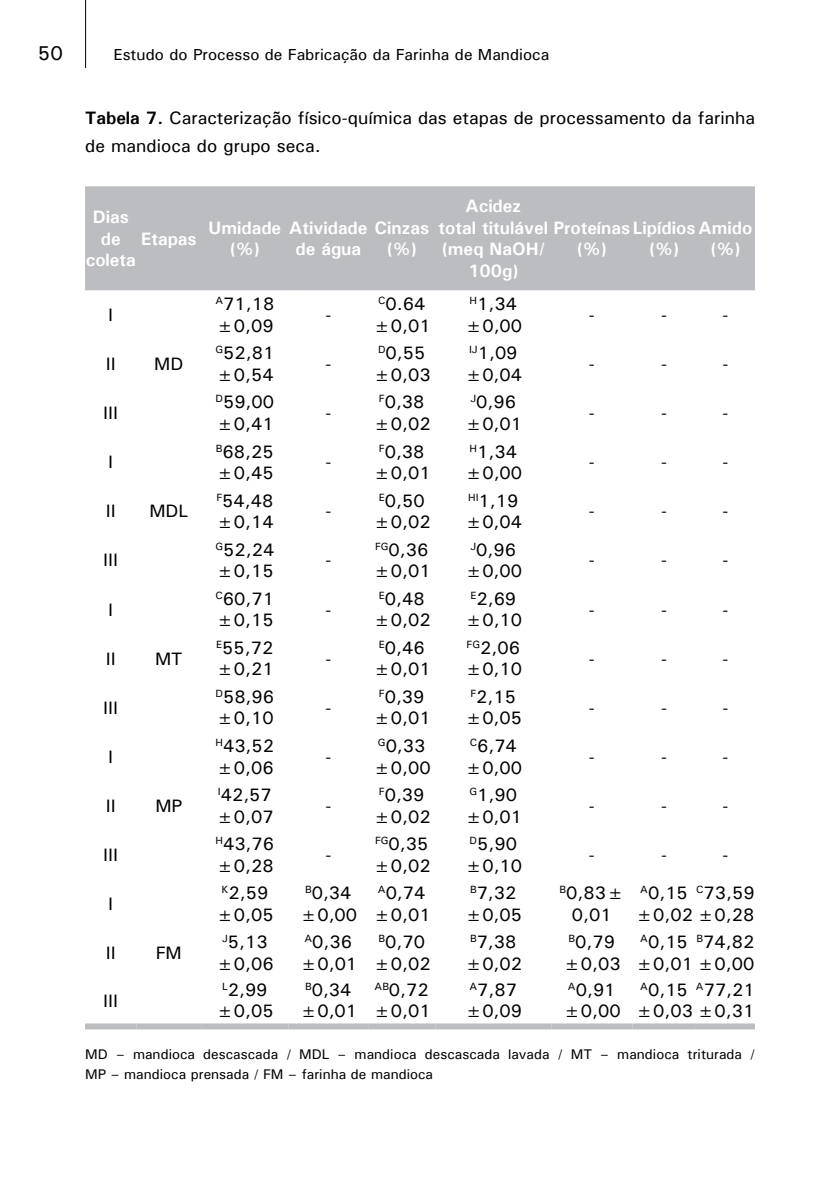
<style>
.page{position:relative;width:840px;height:1191px;background:#fff}
.page>*{position:absolute;margin:0;border:0;box-sizing:border-box;transform-origin:0 0}
.t1{font:500 20px "Univers";color:#000}
.t2{font:500 18px/21.6px "Univers";color:#000}
.t3{font:700 18px/21.6px "Univers";color:#fff;text-align:center}
.t4{font:500 16px "Univers";color:#000}
.t5{font:500 14px/20px "Univers";color:#000}
.s1{font-weight:700}
</style>
<div class="page">
<hr style="left:85px;top:0;width:1px;height:68px;background:#000">
<div style="left:85px;top:186px;width:669px;height:104px;background:#bcbdc0"></div>
<div style="left:85px;top:1023px;width:51px;height:6px;background:#bcbdc0"></div>
<div style="left:136px;top:1023px;width:65px;height:6px;background:#bcbdc0"></div>
<div style="left:201px;top:1023px;width:87px;height:6px;background:#bcbdc0"></div>
<div style="left:288px;top:1023px;width:80px;height:6px;background:#bcbdc0"></div>
<div style="left:368px;top:1023px;width:67px;height:6px;background:#bcbdc0"></div>
<div style="left:435px;top:1023px;width:116px;height:6px;background:#bcbdc0"></div>
<div style="left:551px;top:1023px;width:81px;height:6px;background:#bcbdc0"></div>
<div style="left:632px;top:1023px;width:63px;height:6px;background:#bcbdc0"></div>
<div style="left:695px;top:1023px;width:59px;height:6px;background:#bcbdc0"></div>
<p class="t1" style="left:38px;top:40px;width:27px">50</p>
<p class="t4" style="left:113px;top:44px;width:437px">Estudo do Processo de Fabricação da Farinha de Mandioca</p>
<p class="t2" style="left:85px;top:104px;width:671px;line-height:28px"><span class="s1">Tabela 7.</span> Caracterização físico-química das etapas de processamento da farinha de mandioca do grupo seca.</p>
<p class="t3" style="left:86px;top:205px;width:52px">Dias de coleta</p>
<p class="t3" style="left:141px;top:227px;width:57px">Etapas</p>
<p class="t3" style="left:230px;top:216px;width:200px;text-align:left;text-indent:-21px">Umidade Atividade Cinzas (%)</p>
<p class="t3" style="left:295px;top:238px;width:67px">de água</p>
<p class="t3" style="left:386px;top:238px;width:31px">(%)</p>
<p class="t3" style="left:465px;top:195px;width:57px">Acidez</p>
<p class="t3" style="left:438px;top:216px;width:315px">total titulável ProteínasLipídios Amido</p>
<p class="t3" style="left:441px;top:238px;width:104px">(meq NaOH/</p>
<p class="t3" style="left:468px;top:259px;width:52px">100g)</p>
<p class="t3" style="left:576px;top:238px;width:31px">(%)</p>
<p class="t3" style="left:648px;top:238px;width:31px">(%)</p>
<p class="t3" style="left:710px;top:238px;width:31px">(%)</p>
<p class="t2" style="left:108px;top:304px;width:6px">I</p>
<p class="t2" style="left:215px;top:293px;width:60px"><sup>A</sup>71,18 ±0,09</p>
<p class="t2" style="left:325px;top:304px;width:7px">-</p>
<p class="t2" style="left:372px;top:293px;width:59px"><sup>C</sup>0.64 ±0,01</p>
<p class="t2" style="left:464px;top:293px;width:59px"><sup>H</sup>1,34 ±0,00</p>
<p class="t2" style="left:588px;top:304px;width:7px">-</p>
<p class="t2" style="left:660px;top:304px;width:7px">-</p>
<p class="t2" style="left:722px;top:304px;width:7px">-</p>
<p class="t2" style="left:106px;top:353px;width:11px">II</p>
<p class="t2" style="left:154px;top:353px;width:31px">MD</p>
<p class="t2" style="left:215px;top:342px;width:60px"><sup>G</sup>52,81 ±0,54</p>
<p class="t2" style="left:325px;top:353px;width:7px">-</p>
<p class="t2" style="left:372px;top:342px;width:59px"><sup>D</sup>0,55 ±0,03</p>
<p class="t2" style="left:464px;top:342px;width:59px"><sup>IJ</sup>1,09 ±0,04</p>
<p class="t2" style="left:588px;top:353px;width:7px">-</p>
<p class="t2" style="left:660px;top:353px;width:7px">-</p>
<p class="t2" style="left:722px;top:353px;width:7px">-</p>
<p class="t2" style="left:103px;top:402px;width:16px">III</p>
<p class="t2" style="left:215px;top:391px;width:60px"><sup>D</sup>59,00 ±0,41</p>
<p class="t2" style="left:325px;top:402px;width:7px">-</p>
<p class="t2" style="left:372px;top:391px;width:59px;text-align:center"><sup>F</sup>0,38 ±0,02</p>
<p class="t2" style="left:464px;top:391px;width:59px;text-align:center"><sup>J</sup>0,96 ±0,01</p>
<p class="t2" style="left:588px;top:402px;width:7px">-</p>
<p class="t2" style="left:660px;top:402px;width:7px">-</p>
<p class="t2" style="left:722px;top:402px;width:7px">-</p>
<p class="t2" style="left:108px;top:451px;width:6px">I</p>
<p class="t2" style="left:216px;top:440px;width:59px"><sup>B</sup>68,25 ±0,45</p>
<p class="t2" style="left:325px;top:451px;width:7px">-</p>
<p class="t2" style="left:372px;top:440px;width:59px;text-align:center"><sup>F</sup>0,38 ±0,01</p>
<p class="t2" style="left:464px;top:440px;width:59px"><sup>H</sup>1,34 ±0,00</p>
<p class="t2" style="left:588px;top:451px;width:7px">-</p>
<p class="t2" style="left:660px;top:451px;width:7px">-</p>
<p class="t2" style="left:722px;top:451px;width:7px">-</p>
<p class="t2" style="left:106px;top:500px;width:11px">II</p>
<p class="t2" style="left:149px;top:500px;width:40px">MDL</p>
<p class="t2" style="left:216px;top:489px;width:59px"><sup>F</sup>54,48 ±0,14</p>
<p class="t2" style="left:325px;top:500px;width:7px">-</p>
<p class="t2" style="left:372px;top:489px;width:59px;text-align:center"><sup>E</sup>0,50 ±0,02</p>
<p class="t2" style="left:464px;top:489px;width:59px"><sup>HI</sup>1,19 ±0,04</p>
<p class="t2" style="left:588px;top:500px;width:7px">-</p>
<p class="t2" style="left:660px;top:500px;width:7px">-</p>
<p class="t2" style="left:722px;top:500px;width:7px">-</p>
<p class="t2" style="left:103px;top:549px;width:16px">III</p>
<p class="t2" style="left:215px;top:538px;width:60px"><sup>G</sup>52,24 ±0,15</p>
<p class="t2" style="left:325px;top:549px;width:7px">-</p>
<p class="t2" style="left:372px;top:538px;width:59px"><sup>FG</sup>0,36 ±0,01</p>
<p class="t2" style="left:464px;top:538px;width:59px;text-align:center"><sup>J</sup>0,96 ±0,00</p>
<p class="t2" style="left:588px;top:549px;width:7px">-</p>
<p class="t2" style="left:660px;top:549px;width:7px">-</p>
<p class="t2" style="left:722px;top:549px;width:7px">-</p>
<p class="t2" style="left:108px;top:598px;width:6px">I</p>
<p class="t2" style="left:215px;top:587px;width:60px"><sup>C</sup>60,71 ±0,15</p>
<p class="t2" style="left:325px;top:598px;width:7px">-</p>
<p class="t2" style="left:372px;top:587px;width:59px;text-align:center"><sup>E</sup>0,48 ±0,02</p>
<p class="t2" style="left:464px;top:587px;width:59px;text-align:center"><sup>E</sup>2,69 ±0,10</p>
<p class="t2" style="left:588px;top:598px;width:7px">-</p>
<p class="t2" style="left:660px;top:598px;width:7px">-</p>
<p class="t2" style="left:722px;top:598px;width:7px">-</p>
<p class="t2" style="left:106px;top:647px;width:11px">II</p>
<p class="t2" style="left:155px;top:647px;width:29px">MT</p>
<p class="t2" style="left:216px;top:636px;width:59px"><sup>E</sup>55,72 ±0,21</p>
<p class="t2" style="left:325px;top:647px;width:7px">-</p>
<p class="t2" style="left:372px;top:636px;width:59px;text-align:center"><sup>E</sup>0,46 ±0,01</p>
<p class="t2" style="left:464px;top:636px;width:59px"><sup>FG</sup>2,06 ±0,10</p>
<p class="t2" style="left:588px;top:647px;width:7px">-</p>
<p class="t2" style="left:660px;top:647px;width:7px">-</p>
<p class="t2" style="left:722px;top:647px;width:7px">-</p>
<p class="t2" style="left:103px;top:696px;width:16px">III</p>
<p class="t2" style="left:215px;top:685px;width:60px"><sup>D</sup>58,96 ±0,10</p>
<p class="t2" style="left:325px;top:696px;width:7px">-</p>
<p class="t2" style="left:372px;top:685px;width:59px;text-align:center"><sup>F</sup>0,39 ±0,01</p>
<p class="t2" style="left:464px;top:685px;width:59px;text-align:center"><sup>F</sup>2,15 ±0,05</p>
<p class="t2" style="left:588px;top:696px;width:7px">-</p>
<p class="t2" style="left:660px;top:696px;width:7px">-</p>
<p class="t2" style="left:722px;top:696px;width:7px">-</p>
<p class="t2" style="left:108px;top:745px;width:6px">I</p>
<p class="t2" style="left:215px;top:734px;width:60px"><sup>H</sup>43,52 ±0,06</p>
<p class="t2" style="left:325px;top:745px;width:7px">-</p>
<p class="t2" style="left:372px;top:734px;width:59px"><sup>G</sup>0,33 ±0,00</p>
<p class="t2" style="left:464px;top:734px;width:59px"><sup>C</sup>6,74 ±0,00</p>
<p class="t2" style="left:588px;top:745px;width:7px">-</p>
<p class="t2" style="left:660px;top:745px;width:7px">-</p>
<p class="t2" style="left:722px;top:745px;width:7px">-</p>
<p class="t2" style="left:106px;top:794px;width:11px">II</p>
<p class="t2" style="left:155px;top:794px;width:28px">MP</p>
<p class="t2" style="left:216px;top:783px;width:59px"><sup>I</sup>42,57 ±0,07</p>
<p class="t2" style="left:325px;top:794px;width:7px">-</p>
<p class="t2" style="left:372px;top:783px;width:59px;text-align:center"><sup>F</sup>0,39 ±0,02</p>
<p class="t2" style="left:464px;top:783px;width:59px"><sup>G</sup>1,90 ±0,01</p>
<p class="t2" style="left:588px;top:794px;width:7px">-</p>
<p class="t2" style="left:660px;top:794px;width:7px">-</p>
<p class="t2" style="left:722px;top:794px;width:7px">-</p>
<p class="t2" style="left:103px;top:843px;width:16px">III</p>
<p class="t2" style="left:215px;top:832px;width:60px"><sup>H</sup>43,76 ±0,28</p>
<p class="t2" style="left:325px;top:843px;width:7px">-</p>
<p class="t2" style="left:372px;top:832px;width:59px"><sup>FG</sup>0,35 ±0,02</p>
<p class="t2" style="left:464px;top:832px;width:59px"><sup>D</sup>5,90 ±0,10</p>
<p class="t2" style="left:588px;top:843px;width:7px">-</p>
<p class="t2" style="left:660px;top:843px;width:7px">-</p>
<p class="t2" style="left:722px;top:843px;width:7px">-</p>
<p class="t2" style="left:695px;top:881px;width:60px"><sup>C</sup>73,59</p>
<p class="t2" style="left:108px;top:892px;width:6px">I</p>
<p class="t2" style="left:216px;top:881px;width:59px;text-align:center"><sup>K</sup>2,59 ±0,05</p>
<p class="t2" style="left:299px;top:881px;width:59px;text-align:center"><sup>B</sup>0,34 ±0,00</p>
<p class="t2" style="left:372px;top:881px;width:59px"><sup>A</sup>0,74 ±0,01</p>
<p class="t2" style="left:464px;top:881px;width:59px;text-align:center"><sup>B</sup>7,32 ±0,05</p>
<p class="t2" style="left:559px;top:881px;width:66px;text-align:center"><sup>B</sup>0,83±<br>0,01</p>
<p class="t2" style="left:635px;top:881px;width:120px"><sup>A</sup>0,15<br>±0,02 ±0,28</p>
<p class="t2" style="left:106px;top:941px;width:11px">II</p>
<p class="t2" style="left:156px;top:941px;width:28px">FM</p>
<p class="t2" style="left:216px;top:931px;width:59px;text-align:center"><sup>J</sup>5,13 ±0,06</p>
<p class="t2" style="left:299px;top:931px;width:59px"><sup>A</sup>0,36 ±0,01</p>
<p class="t2" style="left:372px;top:931px;width:59px;text-align:center"><sup>B</sup>0,70 ±0,02</p>
<p class="t2" style="left:464px;top:931px;width:59px;text-align:center"><sup>B</sup>7,38 ±0,02</p>
<p class="t2" style="left:562px;top:931px;width:59px;text-align:center"><sup>B</sup>0,79 ±0,03</p>
<p class="t2" style="left:635px;top:931px;width:121px"><sup>A</sup>0,15<br>±0,01 ±0,00</p>
<p class="t2" style="left:696px;top:931px;width:59px"><sup>B</sup>74,82</p>
<p class="t2" style="left:103px;top:989px;width:16px">III</p>
<p class="t2" style="left:216px;top:978px;width:59px;text-align:center"><sup>L</sup>2,99 ±0,05</p>
<p class="t2" style="left:299px;top:978px;width:59px;text-align:center"><sup>B</sup>0,34 ±0,01</p>
<p class="t2" style="left:372px;top:978px;width:59px"><sup>AB</sup>0,72 ±0,01</p>
<p class="t2" style="left:464px;top:978px;width:59px"><sup>A</sup>7,87 ±0,09</p>
<p class="t2" style="left:562px;top:978px;width:59px"><sup>A</sup>0,91 ±0,00</p>
<p class="t2" style="left:635px;top:978px;width:121px"><sup>A</sup>0,15 <sup>A</sup>77,21 ±0,03 ±0,31</p>
<p class="t5" style="left:85px;top:1043px;width:671px">MD – mandioca descascada / MDL – mandioca descascada lavada / MT – mandioca triturada /<br>MP – mandioca prensada / FM – farinha de mandioca</p>
</div>
